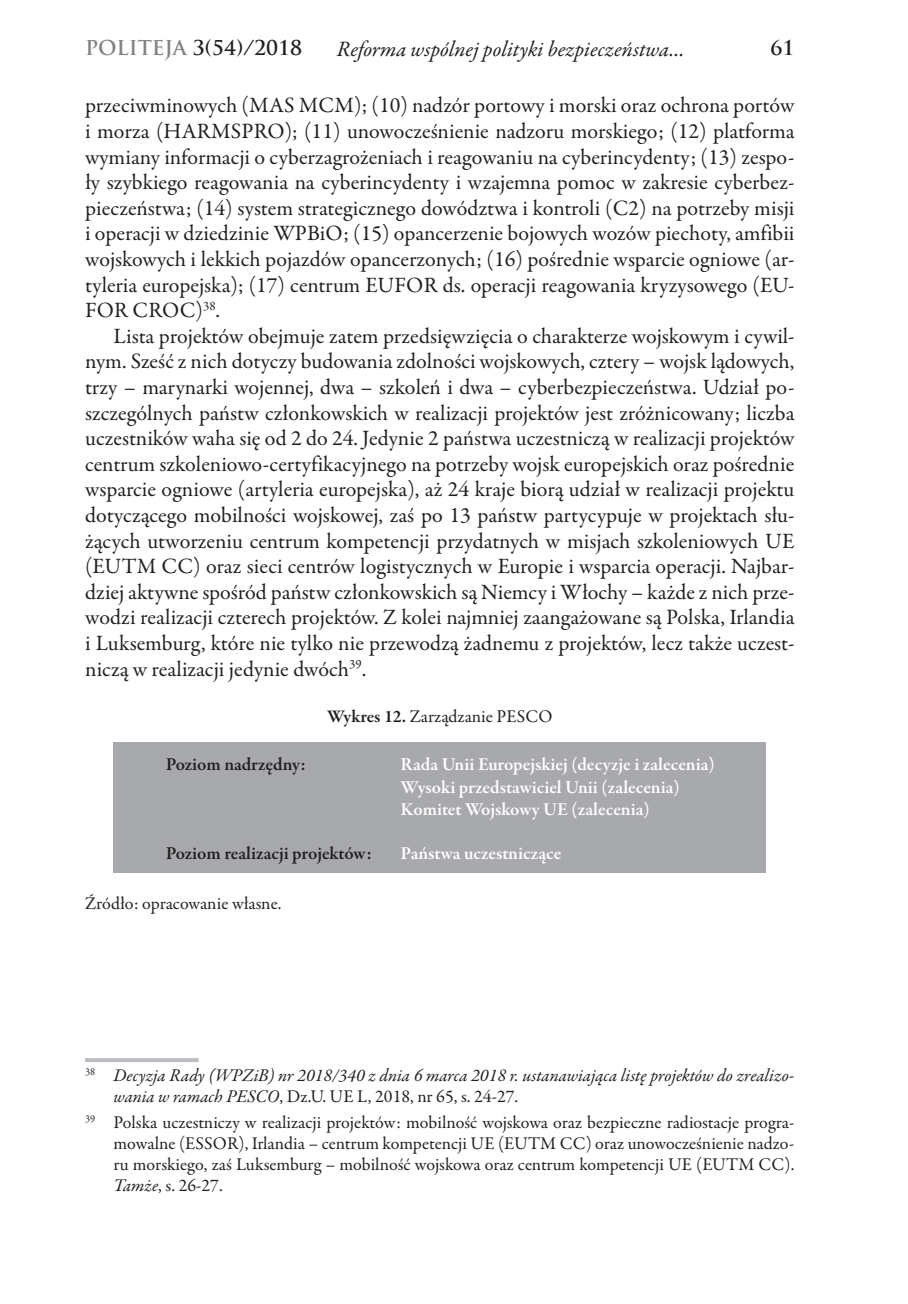
<style>
.page{position:relative;width:908px;height:1304px;background:#fff}
.page>*{position:absolute;margin:0;border:0;box-sizing:border-box;transform-origin:0 0}
.t1{font:22px/25.6px "Garamond Premr Pro";color:#231f20;text-align:justify}
.t2{font:italic 22px "Garamond Premr Pro";color:#231f20}
.t3{font:700 20px "Trajan Pro";color:#231f20}
.t4{font:600 18.4px/22px "Garamond Premr Pro";color:#fff}
.t5{font:600 18.4px "Garamond Premr Pro";letter-spacing:-.005em;color:#231f20}
.t6{font:18px/20.8px "Garamond Premr Pro";color:#231f20;text-align:justify}
.t7{font:italic 18px/20.8px "Garamond Premr Pro";color:#231f20}
.s1{color:#808285}
.s2{font-weight:600}
.s3{font-style:normal}
.s4{font-style:italic}
</style>
<div class="page">
<hr style="left:85px;top:1058px;width:113px;height:4px;background:#bcbdc0">
<div style="left:113px;top:743px;width:652px;height:130px;background:#a8a9ad"></div>
<p class="t3" style="left:85px;top:35px;width:218px"><span class="s1">POLITEJA</span> 3(54)/2018</p>
<p class="t2" style="left:336px;top:35px;width:349px">Reforma wspólnej polityki bezpieczeństwa…</p>
<p class="t3" style="left:770px;top:35px;width:25px">61</p>
<p class="t1" style="left:85px;top:93px;width:710px">przeciwminowych (MAS MCM); (10) nadzór portowy i morski oraz ochrona portów i morza (HARMSPRO); (11) unowocześnienie nadzoru morskiego; (12) platforma wymiany informacji o cyberzagrożeniach i reagowaniu na cyberincydenty; (13) zespo&shy;ły szybkiego reagowania na cyberincydenty i wzajemna pomoc w zakresie cyberbez&shy;pieczeństwa; (14) system strategicznego dowództwa i kontroli (C2) na potrzeby misji i operacji w dziedzinie WPBiO; (15) opancerzenie bojowych wozów piechoty, amfibii wojskowych i lekkich pojazdów opancerzonych; (16) pośrednie wsparcie ogniowe (ar&shy;tyleria europejska); (17) centrum EUFOR ds. operacji reagowania kryzysowego (EU-FOR CROC)<sup>38</sup>.</p>
<p class="t1" style="left:85px;top:324px;width:710px;text-indent:28px">Lista projektów obejmuje zatem przedsięwzięcia o charakterze wojskowym i cywil&shy;nym. Sześć z nich dotyczy budowania zdolności wojskowych, cztery – wojsk lądowych, trzy – marynarki wojennej, dwa – szkoleń i dwa – cyberbezpieczeństwa. Udział po&shy;szczególnych państw członkowskich w realizacji projektów jest zróżnicowany; liczba uczestników waha się od 2 do 24. Jedynie 2 państwa uczestniczą w realizacji projektów centrum szkoleniowo-‑ certyfikacyjnego na potrzeby wojsk europejskich oraz pośrednie wsparcie ogniowe (artyleria europejska), aż 24 kraje biorą udział w realizacji projektu dotyczącego mobilności wojskowej, zaś po 13 państw partycypuje w projektach słu&shy;żących utworzeniu centrum kompetencji przydatnych w misjach szkoleniowych UE (EUTM CC) oraz sieci centrów logistycznych w Europie i wsparcia operacji. Najbar&shy;dziej aktywne spośród państw członkowskich są Niemcy i Włochy – każde z nich prze&shy;wodzi realizacji czterech projektów. Z kolei najmniej zaangażowane są Polska, Irlandia i Luksemburg, które nie tylko nie przewodzą żadnemu z projektów, lecz także uczest&shy;niczą w realizacji jedynie dwóch<sup>39</sup>.</p>
<p class="t6" style="left:327px;top:706px;width:227px"><span class="s2">Wykres 12.</span> Zarządzanie PESCO</p>
<p class="t5" style="left:166px;top:754px;width:142px">Poziom nadrzędny:</p>
<p class="t4" style="left:400px;top:754px;width:315px">Rada Unii Europejskiej (decyzje i zalecenia)<br>Wysoki przedstawiciel Unii (zalecenia)<br>Komitet Wojskowy UE (zalecenia)</p>
<p class="t5" style="left:166px;top:842px;width:208px">Poziom realizacji projektów:</p>
<p class="t4" style="left:400px;top:842px;width:162px">Państwa uczestniczące</p>
<p class="t6" style="left:85px;top:893px;width:198px">Źródło: opracowanie własne.</p>
<p class="t7" style="left:113px;top:1066px;width:682px;text-indent:-28px"><sup>38</sup> Decyzja Rady (WPZiB) nr 2018/340 z dnia 6 marca 2018 r. ustanawiająca listę projektów do zrealizo&shy;wania w ramach PESCO<span class="s3">, Dz.U. UE L, 2018, nr 65, s. 24-‑27.</span></p>
<p class="t6" style="left:113px;top:1113px;width:682px;text-indent:-28px"><sup>39</sup> Polska uczestniczy w realizacji projektów: mobilność wojskowa oraz bezpieczne radiostacje progra&shy;mowalne (ESSOR), Irlandia – centrum kompetencji UE (EUTM CC) oraz unowocześnienie nadzo&shy;ru morskiego, zaś Luksemburg – mobilność wojskowa oraz centrum kompetencji UE (EUTM CC).<br><span class="s4">Tamże</span>, s. 26-‑27.</p>
</div>
